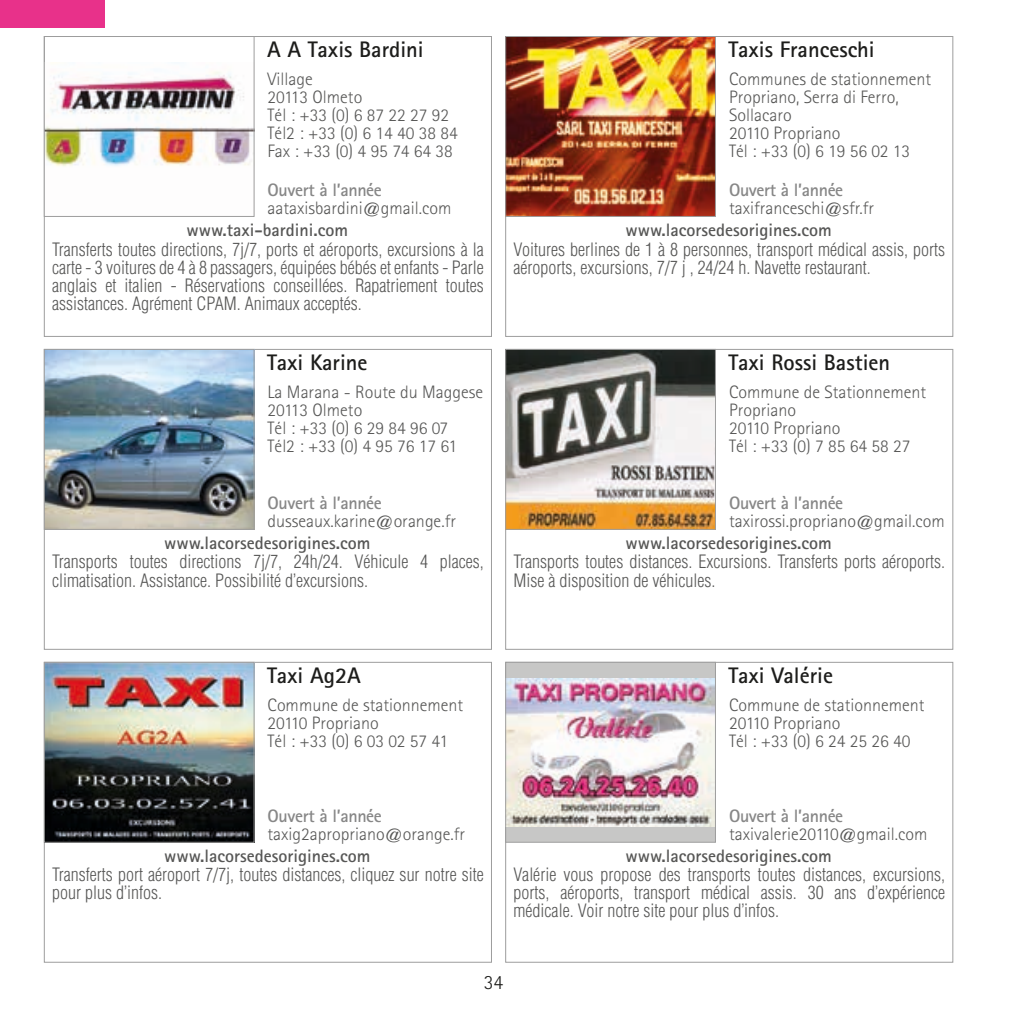
<style>
.page{position:relative;width:1021px;height:1021px;background:#fff}
.page>*{position:absolute;margin:0;border:0;box-sizing:border-box;transform-origin:0 0}
.t1{font:700 22.5px "Rotis Sans Serif";color:#1d1d1b}
.t2{font:300 20.25px "Rotis Sans Serif";color:#1d1d1b}
.t3{font:300 condensed 18px/18px "Helvetica LT Std";color:#575756}
.t4{font:300 18px/18px "Rotis Sans Serif";color:#575756}
.t5{font:700 18px "Rotis Sans Serif";color:#575756}
.t6{font:700 18px "Rotis Sans Serif";letter-spacing:-.02em;color:#878787}
</style>
<div class="page">
<img style="left:46px;top:71px;width:206px;height:96px">
<div style="left:44px;top:36px;width:210px;height:181px;border:1px solid #9d9d9d"></div>
<img style="left:46px;top:351px;width:206px;height:176px">
<div style="left:44px;top:349px;width:210px;height:180px;border:1px solid #9d9d9d"></div>
<img style="left:46px;top:664px;width:206px;height:176px">
<div style="left:44px;top:662px;width:210px;height:180px;border:1px solid #9d9d9d"></div>
<img style="left:507px;top:38px;width:206px;height:177px">
<div style="left:505px;top:36px;width:210px;height:181px;border:1px solid #9d9d9d"></div>
<img style="left:507px;top:351px;width:206px;height:176px">
<div style="left:505px;top:349px;width:210px;height:180px;border:1px solid #9d9d9d"></div>
<div style="left:505px;top:662px;width:210px;height:180px;background:#c7c7c6"></div>
<img style="left:507px;top:678px;width:206px;height:148px">
<div style="left:505px;top:662px;width:210px;height:180px;border:1px solid #9d9d9d"></div>
<div style="left:0;top:0;width:105px;height:27px;background:#e8318a"></div>
<p class="t1" style="left:267px;top:36px;width:158px">A A Taxis Bardini</p>
<p class="t4" style="left:268px;top:70px;width:191px">Village<br>20113 Olmeto<br>Tél : +33 (0) 6 87 22 27 92<br>Tél2 : +33 (0) 6 14 40 38 84<br>Fax : +33 (0) 4 95 74 64 38</p>
<p class="t6" style="left:268px;top:178px;width:116px">Ouvert à l’année</p>
<p class="t4" style="left:268px;top:199px;width:185px">aataxisbardini@gmail.com</p>
<p class="t5" style="left:186px;top:219px;width:163px">www.taxi-bardini.com</p>
<p class="t3" style="left:52px;top:240px;width:433px;text-align:justify">Transferts toutes directions, 7j/7, ports et aéroports, excursions à la carte - 3 voitures de 4 à 8 passagers, équipées bébés et enfants - Parle anglais et italien - Réservations conseillées. Rapatriement toutes assistances. Agrément CPAM. Animaux acceptés.</p>
<p class="t1" style="left:267px;top:348px;width:102px">Taxi Karine</p>
<p class="t4" style="left:268px;top:382px;width:217px">La Marana - Route du Maggese<br>20113 Olmeto<br>Tél : +33 (0) 6 29 84 96 07<br>Tél2 : +33 (0) 4 95 76 17 61</p>
<p class="t6" style="left:268px;top:491px;width:116px">Ouvert à l’année</p>
<p class="t4" style="left:268px;top:511px;width:190px">dusseaux.karine@orange.fr</p>
<p class="t5" style="left:164px;top:531px;width:208px">www.lacorsedesorigines.com</p>
<p class="t3" style="left:52px;top:553px;width:433px">Transports toutes directions 7j/7, 24h/24. Véhicule 4 places, climatisation. Assistance. Possibilité d’excursions.</p>
<p class="t1" style="left:728px;top:36px;width:148px">Taxis Franceschi</p>
<p class="t4" style="left:729px;top:70px;width:203px">Communes de stationnement<br>Propriano, Serra di Ferro,<br>Sollacaro<br>20110 Propriano<br>Tél : +33 (0) 6 19 56 02 13</p>
<p class="t6" style="left:729px;top:178px;width:116px">Ouvert à l’année</p>
<p class="t4" style="left:729px;top:199px;width:146px">taxifranceschi@sfr.fr</p>
<p class="t5" style="left:625px;top:219px;width:208px">www.lacorsedesorigines.com</p>
<p class="t3" style="left:513px;top:240px;width:433px">Voitures berlines de 1 à 8 personnes, transport médical assis, ports aéroports, excursions, 7/7 j , 24/24 h. Navette restaurant.</p>
<p class="t1" style="left:728px;top:348px;width:163px">Taxi Rossi Bastien</p>
<p class="t4" style="left:729px;top:382px;width:199px">Commune de Stationnement<br>Propriano<br>20110 Propriano<br>Tél : +33 (0) 7 85 64 58 27</p>
<p class="t6" style="left:729px;top:491px;width:116px">Ouvert à l’année</p>
<p class="t4" style="left:729px;top:511px;width:217px">taxirossi.propriano@gmail.com</p>
<p class="t5" style="left:625px;top:531px;width:208px">www.lacorsedesorigines.com</p>
<p class="t3" style="left:513px;top:553px;width:433px">Transports toutes distances. Excursions. Transferts ports aéroports.<br>Mise à disposition de véhicules.</p>
<p class="t1" style="left:267px;top:661px;width:95px">Taxi Ag2A</p>
<p class="t4" style="left:268px;top:695px;width:197px">Commune de stationnement<br>20110 Propriano<br>Tél : +33 (0) 6 03 02 57 41</p>
<p class="t1" style="left:728px;top:661px;width:106px">Taxi Valérie</p>
<p class="t4" style="left:729px;top:695px;width:197px">Commune de stationnement<br>20110 Propriano<br>Tél : +33 (0) 6 24 25 26 40</p>
<p class="t6" style="left:268px;top:804px;width:116px">Ouvert à l’année</p>
<p class="t4" style="left:268px;top:824px;width:199px">taxig2apropriano@orange.fr</p>
<p class="t5" style="left:164px;top:844px;width:208px">www.lacorsedesorigines.com</p>
<p class="t3" style="left:52px;top:865px;width:433px">Transferts port aéroport 7/7j, toutes distances, cliquez sur notre site pour plus d’infos.</p>
<p class="t6" style="left:729px;top:804px;width:116px">Ouvert à l’année</p>
<p class="t4" style="left:729px;top:824px;width:200px">taxivalerie20110@gmail.com</p>
<p class="t5" style="left:625px;top:844px;width:208px">www.lacorsedesorigines.com</p>
<p class="t3" style="left:513px;top:865px;width:433px;text-align:justify">Valérie vous propose des transports toutes distances, excursions, ports, aéroports, transport médical assis. 30 ans d’expérience médicale. Voir notre site pour plus d’infos.</p>
<p class="t2" style="left:484px;top:970px;width:21px">34</p>
</div>
